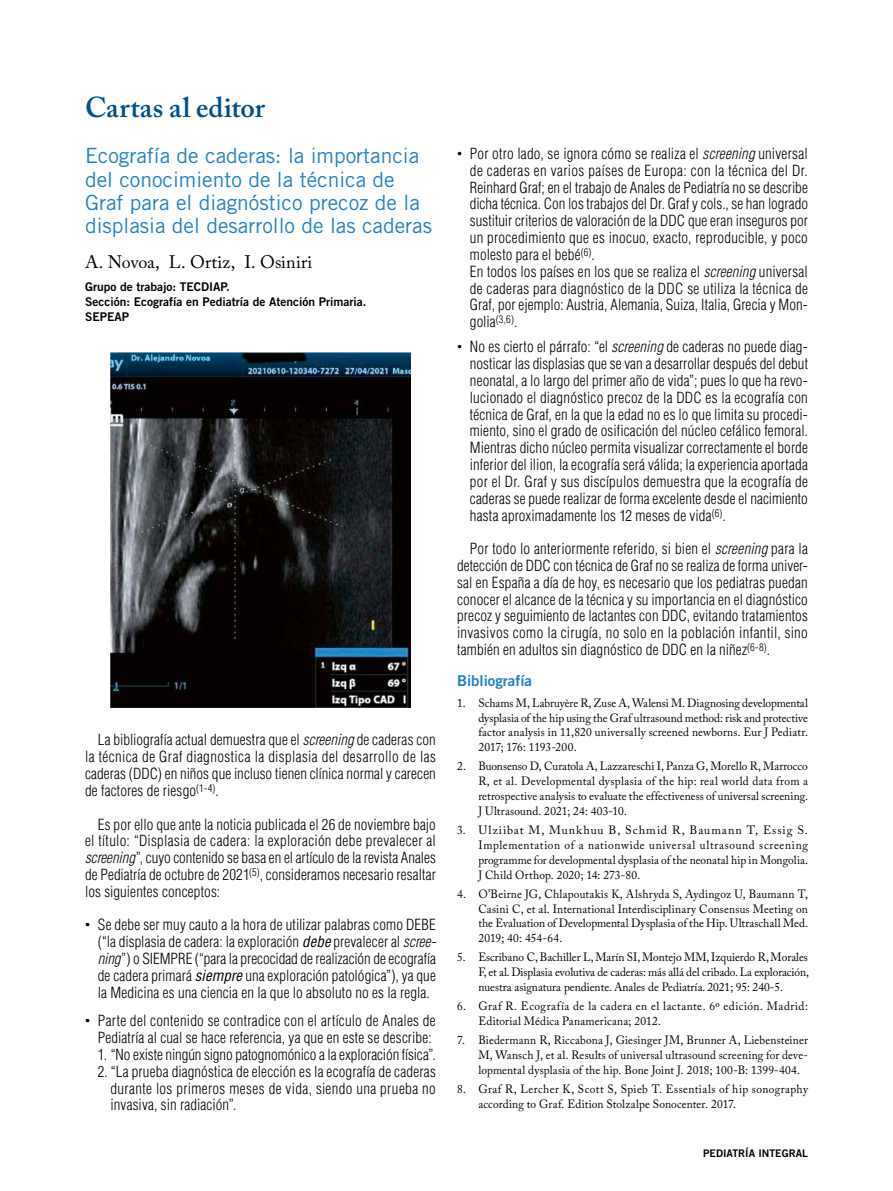
<style>
.page{position:relative;width:893px;height:1191px;background:#fff}
.page>*{position:absolute;margin:0;border:0;box-sizing:border-box;transform-origin:0 0}
.t1{font:600 28.5px "Adobe Caslon Pro";letter-spacing:.005em;color:#00508c}
.t2{font:21px/23.2px "Trade Gothic";color:#2281c4}
.t3{font:18px "Adobe Caslon Pro";letter-spacing:.005em;color:#000}
.t4{font:300 condensed 15px/16.8px "Helvetica";letter-spacing:.01em;color:#000;text-align:justify}
.t5{font:15px "Trade Gothic Bold Two";color:#2281c4}
.t6{font:12px/14.9px "Adobe Caslon Pro";letter-spacing:.015em;color:#000;text-align:justify;scale:.95 1}
.t7{font:12px/14.9px "Adobe Caslon Pro";letter-spacing:.035em;color:#000;scale:.95 1}
.t8{font:12px/15px "Trade Gothic Bold Two";color:#000}
.t9{font:10.5px "Trade Gothic Bold Two";color:#000}
.s1{font-style:italic}
.s2{font-family:"Adobe Caslon Pro";font-weight:400;font-stretch:normal}
.s3{font-weight:400;font-style:italic}
</style>
<div class="page">
<img style="left:110px;top:353px;width:301px;height:354px">
<h1 class="t1" style="left:85px;top:90px;width:181px">Cartas al editor</h1>
<h2 class="t2" style="left:85px;top:144px;width:349px">Ecografía de caderas: la importancia del conocimiento de la técnica de Graf para el diagnóstico precoz de la displasia del desarrollo de las caderas</h2>
<p class="t3" style="left:85px;top:251px;width:229px">A. Novoa, L. Ortiz, I. Osiniri</p>
<p class="t8" style="left:85px;top:279px;width:283px">Grupo de trabajo: TECDIAP.<br>Sección: Ecografía en Pediatría de Atención Primaria.<br>SEPEAP</p>
<p class="t4" style="left:85px;top:731px;width:352px;text-indent:13px">La bibliografía actual demuestra que el <span class="s1">screening</span> de caderas con la técnica de Graf diagnostica la displasia del desarrollo de las caderas (DDC) en niños que incluso tienen clínica normal y carecen de factores de riesgo<sup>(1-4)</sup>.</p>
<p class="t4" style="left:85px;top:815px;width:352px;text-indent:13px">Es por ello que ante la noticia publicada el 26 de noviembre bajo el título: “Displasia de cadera: la exploración debe prevalecer al <span class="s1">screening</span>”, cuyo contenido se basa en el artículo de la revista Anales de Pediatría de octubre de 2021<sup>(5)</sup>, consideramos necesario resaltar los siguientes conceptos:</p>
<p class="t4" style="left:98px;top:916px;width:340px;text-indent:-13px"><span class="s2">•</span> Se debe ser muy cauto a la hora de utilizar palabras como DEBE (“la displasia de cadera: la exploración <span class="s3">debe</span> prevalecer al <span class="s1">scree&shy;ning</span>”) o SIEMPRE (“para la precocidad de realización de ecografía de cadera primará <span class="s3">siempre</span> una exploración patológica”), ya que la Medicina es una ciencia en la que lo absoluto no es la regla.</p>
<p class="t4" style="left:85px;top:1012px;width:352px;text-align:center"><span class="s2">•</span> Parte del contenido se contradice con el artículo de Anales de<br>Pediatría al cual se hace referencia, ya que en este se describe:</p>
<p class="t4" style="left:98px;top:1046px;width:340px">1. “No existe ningún signo patognomónico a la exploración física”.</p>
<p class="t4" style="left:111px;top:1062px;width:327px;text-indent:-13px">2. “La prueba diagnóstica de elección es la ecografía de caderas durante los primeros meses de vida, siendo una prueba no invasiva, sin radiación”.</p>
<p class="t4" style="left:470px;top:145px;width:340px;text-align:left;text-indent:-13px"><span class="s2">•</span> Por otro lado, se ignora cómo se realiza el <span class="s1">screening</span> universal de caderas en varios países de Europa: con la técnica del Dr.<br>Reinhard Graf; en el trabajo de Anales de Pediatría no se describe dicha técnica. Con los trabajos del Dr. Graf y cols., se han logrado sustituir criterios de valoración de la DDC que eran inseguros por un procedimiento que es inocuo, exacto, reproducible, y poco molesto para el bebé<sup>(6)</sup>.<br>En todos los países en los que se realiza el <span class="s1">screening</span> universal de caderas para diagnóstico de la DDC se utiliza la técnica de Graf, por ejemplo: Austria, Alemania, Suiza, Italia, Grecia y Mon&shy;golia<sup>(3,6)</sup>.</p>
<p class="t4" style="left:470px;top:338px;width:340px;text-indent:-13px"><span class="s2">•</span> No es cierto el párrafo: “el <span class="s1">screening</span> de caderas no puede diag&shy;nosticar las displasias que se van a desarrollar después del debut neonatal, a lo largo del primer año de vida”; pues lo que ha revo&shy;lucionado el diagnóstico precoz de la DDC es la ecografía con técnica de Graf, en la que la edad no es lo que limita su procedi&shy;miento, sino el grado de osificación del núcleo cefálico femoral.<br>Mientras dicho núcleo permita visualizar correctamente el borde inferior del ilion, la ecografía será válida; la experiencia aportada por el Dr. Graf y sus discípulos demuestra que la ecografía de caderas se puede realizar de forma excelente desde el nacimiento hasta aproximadamente los 12 meses de vida<sup>(6)</sup>.</p>
<p class="t4" style="left:457px;top:540px;width:352px;text-indent:13px">Por todo lo anteriormente referido, si bien el <span class="s1">screening</span> para la detección de DDC con técnica de Graf no se realiza de forma univer&shy;sal en España a día de hoy, es necesario que los pediatras puedan conocer el alcance de la técnica y su importancia en el diagnóstico precoz y seguimiento de lactantes con DDC, evitando tratamientos invasivos como la cirugía, no solo en la población infantil, sino también en adultos sin diagnóstico de DDC en la niñez<sup>(6-8)</sup>.</p>
<p class="t5" style="left:457px;top:671px;width:77px">Bibliografía</p>
<p class="t6" style="left:478px;top:695px;width:348px;text-indent:-21px">1. Schams M, Labruyère R, Zuse A, Walensi M. Diagnosing developmental dysplasia of the hip using the Graf ultrasound method: risk and protective factor analysis in 11,820 universally screened newborns. Eur J Pediatr.<br>2017; 176: 1193-200.</p>
<p class="t6" style="left:478px;top:759px;width:348px;text-indent:-21px">2. Buonsenso D, Curatola A, Lazzareschi I, Panza G, Morello R, Marrocco R, et al. Developmental dysplasia of the hip: real world data from a retrospective analysis to evaluate the effectiveness of universal screening.<br>J Ultrasound. 2021; 24: 403-10.</p>
<p class="t6" style="left:478px;top:822px;width:348px;text-indent:-21px">3. Ulziibat M, Munkhuu B, Schmid R, Baumann T, Essig S.<br>Implementation of a nationwide universal ultrasound screening programme for developmental dysplasia of the neonatal hip in Mongolia.<br>J Child Orthop. 2020; 14: 273-80.</p>
<p class="t6" style="left:478px;top:886px;width:348px;text-indent:-21px">4. O’Beirne JG, Chlapoutakis K, Alshryda S, Aydingoz U, Baumann T, Casini C, et al. International Interdisciplinary Consensus Meeting on the Evaluation of Developmental Dysplasia of the Hip. Ultraschall Med.<br>2019; 40: 454-64.</p>
<p class="t6" style="left:478px;top:950px;width:349px;text-indent:-21px">5. Escribano C, Bachiller L, Marín SI, Montejo MM, Izquierdo R, Morales F, et al. Displasia evolutiva de caderas: más allá del cribado. La exploración, nuestra asignatura pendiente. Anales de Pediatría. 2021; 95: 240-5.</p>
<p class="t7" style="left:478px;top:998px;width:348px;text-indent:-21px">6. Graf R. Ecografía de la cadera en el lactante. 6º edición. Madrid:<br>Editorial Médica Panamericana; 2012.</p>
<p class="t6" style="left:478px;top:1032px;width:348px;text-indent:-21px">7. Biedermann R, Riccabona J, Giesinger JM, Brunner A, Liebensteiner M, Wansch J, et al. Results of universal ultrasound screening for deve&shy;lopmental dysplasia of the hip. Bone Joint J. 2018; 100-B: 1399-404.</p>
<p class="t6" style="left:478px;top:1081px;width:348px;text-indent:-21px">8. Graf R, Lercher K, Scott S, Spieb T. Essentials of hip sonography according to Graf. Edition Stolzalpe Sonocenter. 2017.</p>
<p class="t9" style="left:703px;top:1146px;width:106px">PEDIATRÍA INTEGRAL</p>
</div>
